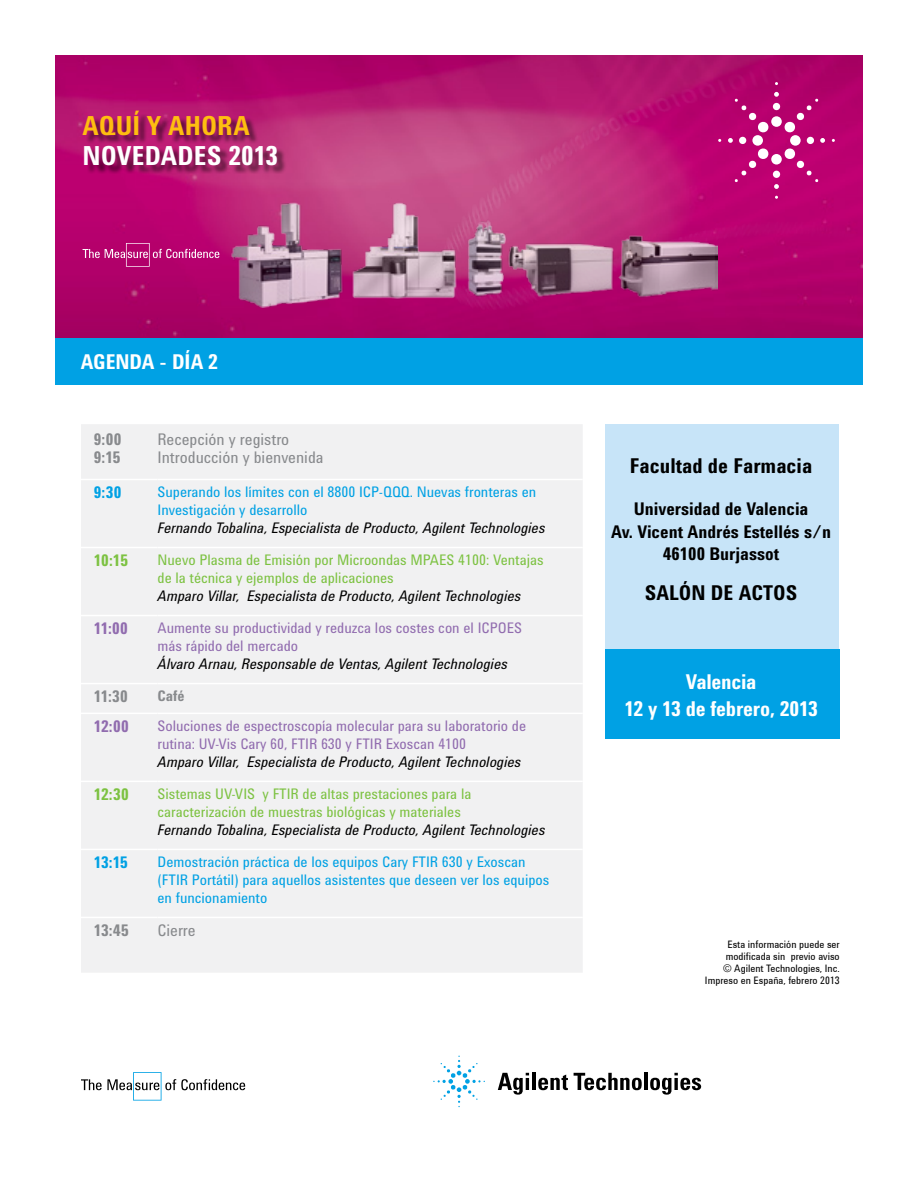
<style>
.page{position:relative;width:918px;height:1188px;background:#fff}
.page>*{position:absolute;margin:0;border:0;box-sizing:border-box;transform-origin:0 0}
.t1{font:700 27px "Agilent Condensed CFF";color:#fff}
.t2{font:700 27px "Agilent Condensed CFF";letter-spacing:.015em;color:#febe10}
.t3{font:700 21px "Agilent Condensed CFF";color:#000}
.t4{font:700 21px/27px "Agilent Condensed CFF";letter-spacing:-.01em;color:#fff;text-align:center}
.t5{font:700 18px/22.5px "Agilent Condensed CFF";color:#000;text-align:center}
.t6{font:16.5px/18px "Agilent Condensed CFF";color:#888a8d}
.t7{font:700 16.5px/18px "Agilent Condensed CFF";letter-spacing:.005em;color:#888a8d}
.t8{font:700 16.5px "Agilent Condensed CFF";letter-spacing:-.015em;color:#7dc242}
.t9{font:700 16.5px "Agilent Condensed CFF";color:#916caf}
.t10{font:700 16.5px "Agilent Condensed CFF";color:#00a1e4}
.t11{font:italic 15px "Agilent Condensed CFF";color:#000}
.t12{font:15px/18px "Agilent Condensed CFF";color:#00a1e4}
.t13{font:15px/18px "Agilent Condensed CFF";color:#7dc242}
.t14{font:15px/18px "Agilent Condensed CFF";color:#916caf}
.t15{font:700 15px "Agilent Condensed CFF";color:#888a8d}
.t16{font:10.5px/12px "Agilent Cond TT";color:#000;text-align:right}
</style>
<div class="page">
<img style="left:55px;top:55px;width:808px;height:284px">
<img style="left:422px;top:55px;width:441px;height:271px">
<img style="left:230px;top:197px;width:487px;height:111px">
<div style="left:81px;top:424px;width:502px;height:548px;background:#f1f1f2"></div>
<hr style="left:81px;top:615px;width:77px;height:1px;background:#fff">
<hr style="left:158px;top:615px;width:425px;height:1px;background:#fff">
<hr style="left:81px;top:683px;width:77px;height:1px;background:#fff">
<hr style="left:158px;top:683px;width:425px;height:1px;background:#fff">
<hr style="left:81px;top:713px;width:77px;height:1px;background:#fff">
<hr style="left:158px;top:713px;width:425px;height:1px;background:#fff">
<hr style="left:81px;top:781px;width:77px;height:1px;background:#fff">
<hr style="left:158px;top:781px;width:425px;height:1px;background:#fff">
<hr style="left:81px;top:849px;width:77px;height:1px;background:#fff">
<hr style="left:158px;top:849px;width:425px;height:1px;background:#fff">
<hr style="left:81px;top:917px;width:77px;height:1px;background:#fff">
<hr style="left:158px;top:917px;width:425px;height:1px;background:#fff">
<hr style="left:81px;top:547px;width:77px;height:1px;background:#fff">
<hr style="left:158px;top:547px;width:425px;height:1px;background:#fff">
<hr style="left:81px;top:479px;width:77px;height:1px;background:#fff">
<hr style="left:158px;top:479px;width:425px;height:1px;background:#fff">
<div style="left:86px;top:114px;width:201px;height:60px;background:#000;opacity:.5"></div>
<div style="left:55px;top:339px;width:808px;height:46px;background:#00a1e4"></div>
<svg style="left:81px;top:1072px;width:164px;height:29px"></svg>
<div style="left:605px;top:424px;width:234px;height:225px;background:#c7e4f8"></div>
<div style="left:605px;top:649px;width:235px;height:90px;background:#00a1e4"></div>
<svg style="left:728px;top:92px;width:97px;height:97px;background:#c22081"></svg>
<svg style="left:498px;top:1073px;width:31px;height:22px"></svg>
<hr style="left:532px;top:1073px;width:4px;height:17px;background:#000">
<svg style="left:538px;top:1075px;width:30px;height:15px"></svg>
<svg style="left:574px;top:1073px;width:68px;height:17px"></svg>
<hr style="left:644px;top:1073px;width:4px;height:17px;background:#000">
<svg style="left:650px;top:1073px;width:51px;height:22px"></svg>
<svg style="left:433px;top:1056px;width:52px;height:51px"></svg>
<svg style="left:83px;top:243px;width:136px;height:24px;background:#be207e"></svg>
<h1 class="t2" style="left:83px;top:106px;width:166px">aquí y ahora</h1>
<h1 class="t1" style="left:83px;top:136px;width:65px">n ovedades</h1>
<h1 class="t1" style="left:228px;top:136px;width:51px">2013</h1>
<h2 class="t4" style="left:81px;top:348px;width:139px">AGENDA - DÍA 2</h2>
<p class="t7" style="left:94px;top:430px;width:29px">9:00<br>9:15</p>
<p class="t6" style="left:158px;top:430px;width:168px">Recepción y registro<br>Introducción y bienvenida</p>
<p class="t10" style="left:94px;top:480px;width:29px">9:30</p>
<p class="t12" style="left:158px;top:482px;width:380px">Superando los límites con el 8800 ICP-QQQ. Nuevas fronteras en<br>Investigación y desarrollo</p>
<p class="t11" style="left:158px;top:516px;width:389px">Fernando Tobalina, Especialista de Producto, Agilent Technologies</p>
<p class="t8" style="left:94px;top:548px;width:36px">10:15</p>
<p class="t13" style="left:158px;top:550px;width:388px">Nuevo Plasma de Emisión por Microondas MPAES 4100: Ventajas de la técnica y ejemplos de aplicaciones</p>
<p class="t11" style="left:158px;top:584px;width:365px">Amparo Villar, Especialista de Producto, Agilent Technologies</p>
<p class="t9" style="left:94px;top:616px;width:36px">11:00</p>
<p class="t14" style="left:158px;top:618px;width:366px">Aumente su productividad y reduzca los costes con el ICPOES más rápido del mercado</p>
<p class="t11" style="left:158px;top:652px;width:352px">Álvaro Arnau, Responsable de Ventas, Agilent Technologies</p>
<p class="t7" style="left:94px;top:687px;width:36px">11:30</p>
<p class="t15" style="left:158px;top:684px;width:29px">Café</p>
<p class="t9" style="left:94px;top:714px;width:37px">12:00</p>
<p class="t14" style="left:158px;top:716px;width:370px">Soluciones de espectroscopía molecular para su laboratorio de rutina: UV-Vis Cary 60, FTIR 630 y FTIR Exoscan 4100</p>
<p class="t11" style="left:158px;top:750px;width:365px">Amparo Villar, Especialista de Producto, Agilent Technologies</p>
<p class="t8" style="left:94px;top:782px;width:36px">12:30</p>
<p class="t13" style="left:158px;top:784px;width:315px">Sistemas UV-VIS y FTIR de altas prestaciones para la caracterización de muestras biológicas y materiales</p>
<p class="t11" style="left:158px;top:818px;width:389px">Fernando Tobalina, Especialista de Producto, Agilent Technologies</p>
<p class="t10" style="left:94px;top:850px;width:36px">13:15</p>
<p class="t12" style="left:158px;top:852px;width:393px">Demostración práctica de los equipos Cary FTIR 630 y Exoscan (FTIR Portátil) para aquellos asistentes que deseen ver los equipos en funcionamiento</p>
<p class="t7" style="left:94px;top:920px;width:37px">13:45</p>
<p class="t6" style="left:158px;top:920px;width:40px">Cierre</p>
<h2 class="t3" style="left:640px;top:450px;width:165px">World Trade Center</h2>
<p class="t5" style="left:638px;top:497px;width:167px">Moll de Barc lona s/n<br>Edificio Su - 5ª Planta<br>08039 - Barcelona</p>
<h2 class="t3" style="left:661px;top:577px;width:121px">SALA UBLÍN</h2>
<h2 class="t3" style="left:630px;top:450px;width:184px">Facultad de Farmacia</h2>
<p class="t5" style="left:611px;top:497px;width:221px">Universidad de Valencia<br>Av. Vicent Andrés Estellés s/n<br>46100 Burjassot</p>
<h2 class="t3" style="left:645px;top:577px;width:154px">SALÓN DE ACTOS</h2>
<h2 class="t4" style="left:625px;top:667px;width:195px">Valencia<br>12 y 13 de febrero, 2013</h2>
<p class="t16" style="left:705px;top:938px;width:136px">Esta información puede ser modificada sin previo aviso<br>© Agilent Technologies, Inc.<br>Impreso en España, febrero 2013</p>
</div>
